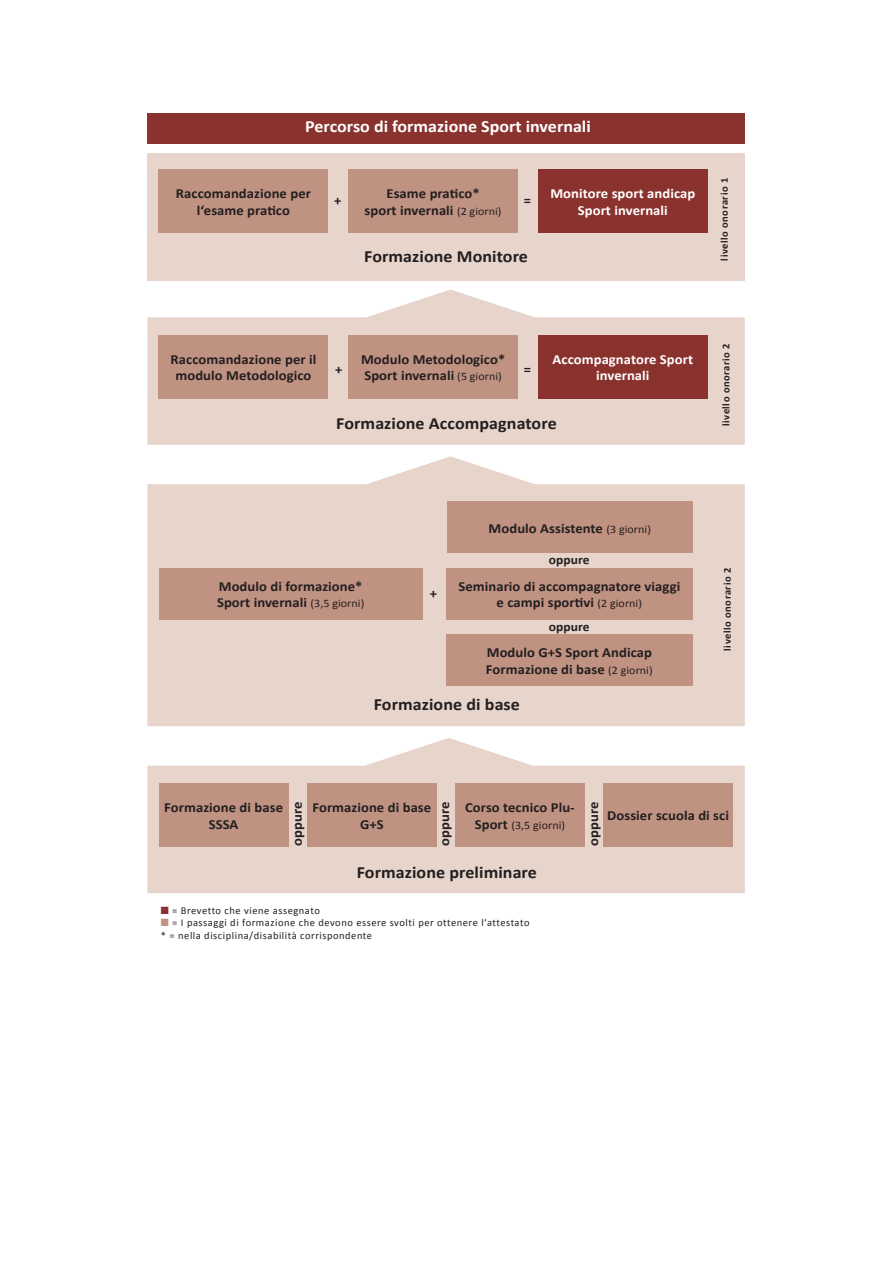
<style>
.page{position:relative;width:893px;height:1263px;background:#fff}
.page>*{position:absolute;margin:0;border:0;box-sizing:border-box;transform-origin:0 0}
.t1{font:700 17.1px "Calibri";letter-spacing:.005em;color:#231f20;scale:1.05 1}
.t2{font:700 17.1px "Calibri";color:#fff;scale:1.05 1}
.t3{font:700 13.95px/16.5px "Calibri";letter-spacing:.005em;color:#231f20;text-align:center;scale:1.05 1}
.t4{font:700 13.95px/16.5px "Calibri";letter-spacing:.005em;color:#fff;text-align:center;scale:1.05 1}
.t5{font:700 12.9px "Calibri";letter-spacing:.005em;color:#231f20;scale:1.05 1}
.t6{font:11.4px "Calibri";letter-spacing:.005em;color:#231f20;scale:1.05 1}
.t7{font:10.5px/12.6px "Calibri";letter-spacing:.05em;color:#231f20}
.t8{font:700 10.5px "Calibri";letter-spacing:.05em;color:#231f20}
.s1{font-weight:400;font-size:11.4px}
.s2{font-weight:700;font-size:13.95px}
.s3{color:#8a322d}
.s4{color:#c09282}
</style>
<div class="page">
<svg style="left:147px;top:738px;width:598px;height:155px;fill:#e7d4cb"></svg>
<svg style="left:147px;top:456px;width:598px;height:270px;background:#e9d9d1"></svg>
<svg style="left:147px;top:289px;width:598px;height:156px;fill:#e7d4cb"></svg>
<div style="left:147px;top:153px;width:598px;height:127px;background:#e7d4cb"></div>
<div style="left:349px;top:169px;width:169px;height:64px;background:#c09282"></div>
<div style="left:538px;top:169px;width:169px;height:64px;background:#8a322d"></div>
<div style="left:159px;top:169px;width:169px;height:64px;background:#c09282"></div>
<div style="left:349px;top:335px;width:169px;height:63px;background:#c09282"></div>
<div style="left:538px;top:335px;width:169px;height:63px;background:#8a322d"></div>
<div style="left:159px;top:335px;width:169px;height:63px;background:#c09282"></div>
<div style="left:447px;top:502px;width:246px;height:51px;background:#c09282"></div>
<div style="left:159px;top:568px;width:263px;height:51px;background:#c09282"></div>
<div style="left:147px;top:113px;width:598px;height:31px;background:#8a322d"></div>
<div style="left:159px;top:783px;width:130px;height:64px;background:#c09282"></div>
<div style="left:307px;top:783px;width:130px;height:64px;background:#c09282"></div>
<div style="left:455px;top:783px;width:130px;height:64px;background:#c09282"></div>
<div style="left:603px;top:783px;width:130px;height:64px;background:#c09282"></div>
<div style="left:446px;top:568px;width:247px;height:51px;background:#c09282"></div>
<div style="left:446px;top:634px;width:247px;height:51px;background:#c09282"></div>
<p class="t2" style="left:305px;top:115px;width:273px">Percorso di formazione Sport invernali</p>
<p class="t3" style="left:365px;top:185px;width:132px">Esame pratico*<br>sport invernali <span class="s1">(2 giorni)</span></p>
<p class="t4" style="left:550px;top:185px;width:140px">Monitore sport andicap<br>Sport invernali</p>
<p class="t3" style="left:176px;top:185px;width:130px">Raccomandazione per l‘esame pratico</p>
<p class="t3" style="left:334px;top:192px;width:8px">+</p>
<p class="t3" style="left:524px;top:192px;width:8px">=</p>
<p class="t1" style="left:364px;top:245px;width:158px">Formazione Monitore</p>
<p class="t8" style="left:718px;top:261px;width:84px;rotate:-90deg">livello onorario 1</p>
<p class="t3" style="left:171px;top:351px;width:140px">Raccomandazione per il modulo Metodologico</p>
<p class="t3" style="left:361px;top:351px;width:139px;text-align:left">Modulo Metodologico*<br>Sport invernali <span class="s1">(5 giorni)</span></p>
<p class="t4" style="left:553px;top:351px;width:135px">Accompagnatore Sport invernali</p>
<p class="t3" style="left:335px;top:361px;width:8px">+</p>
<p class="t3" style="left:524px;top:361px;width:8px">=</p>
<p class="t1" style="left:336px;top:413px;width:212px">Formazione Accompagnatore</p>
<p class="t8" style="left:719px;top:426px;width:84px;rotate:-90deg">livello onorario 2</p>
<p class="t3" style="left:489px;top:520px;width:156px">Modulo Assistente <span class="s1">(3 giorni)</span></p>
<p class="t3" style="left:217px;top:578px;width:142px;text-align:left">Modulo di formazione*<br>Sport invernali <span class="s1">(3,5 giorni)</span></p>
<p class="t3" style="left:430px;top:585px;width:8px">+</p>
<p class="t5" style="left:549px;top:551px;width:40px">oppure</p>
<p class="t3" style="left:458px;top:578px;width:213px">Seminario di accompagnatore viaggi e campi sportivi <span class="s1">(2 giorni)</span></p>
<p class="t3" style="left:486px;top:644px;width:160px;text-align:left">Modulo G+S Sport Andicap<br>Formazione di base <span class="s1">(2 giorni)</span></p>
<p class="t5" style="left:549px;top:618px;width:40px">oppure</p>
<p class="t1" style="left:374px;top:694px;width:141px">Formazione di base</p>
<p class="t8" style="left:721px;top:651px;width:84px;rotate:-90deg">livello onorario 2</p>
<p class="t3" style="left:289px;top:846px;width:44px;rotate:-90deg">oppure</p>
<p class="t3" style="left:436px;top:846px;width:44px;rotate:-90deg">oppure</p>
<p class="t3" style="left:585px;top:846px;width:44px;rotate:-90deg">oppure</p>
<p class="t3" style="left:164px;top:799px;width:115px">Formazione di base<br>SSSA</p>
<p class="t3" style="left:312px;top:799px;width:115px">Formazione di base<br>G+S</p>
<p class="t3" style="left:465px;top:799px;width:106px">Corso tecnico Plu-</p>
<p class="t3" style="left:607px;top:807px;width:117px">Dossier scuola di sci</p>
<p class="t6" style="left:475px;top:818px;width:88px"><span class="s2">Sport</span> (3,5 giorni)</p>
<p class="t1" style="left:357px;top:861px;width:173px">Formazione preliminare</p>
<p class="t7" style="left:161px;top:904px;width:160px"><span class="s3">■</span> = Brevetto che viene assegnato</p>
<p class="t7" style="left:161px;top:917px;width:370px"><span class="s4">■</span> = I passaggi di formazione che devono essere svolti per ottenere l‘attestato * = nella disciplina/disabilità corrispondente</p>
</div>
